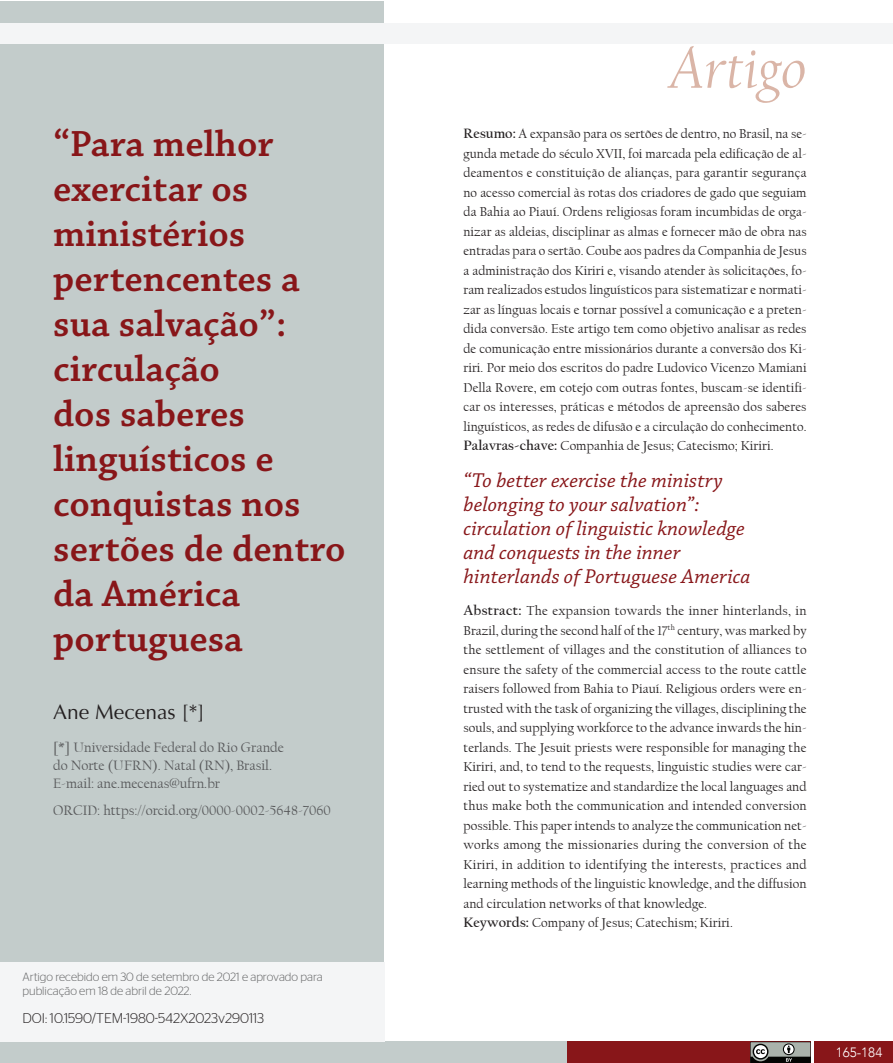
<style>
.page{position:relative;width:893px;height:1063px;background:#fff}
.page>*{position:absolute;margin:0;border:0;box-sizing:border-box;transform-origin:0 0}
.t1{font:italic 59.55px "Californian FB";color:#dab5a7}
.t2{font:38.25px/45px "Chaparral Pro Semibold Capt";color:#881619}
.t3{font:21px/24px "Chaparral Pro It Capt";color:#881619}
.t4{font:21px "Optima";color:#231f20}
.t5{font:14.25px/18px "Californian FB";color:#57585a}
.t6{font:300 14.1px "Stag Sans Round";color:#231f20}
.t7{font:13.5px/19.5px "Californian FB";letter-spacing:.005em;color:#231f20;text-align:justify}
.t8{font:300 13.5px "Avenir";color:#fff}
.t9{font:300 12px/14.4px "Stag Sans Round";color:#626364}
.s1{font-weight:700;font-size:14.25px}
</style>
<div class="page">
<div style="left:1px;top:1px;width:383px;height:961px;background:#c3cccb"></div>
<div style="left:567px;top:1042px;width:243px;height:21px;background:#881619"></div>
<div style="left:0;top:1042px;width:566px;height:21px;background:#c3cccb"></div>
<div style="left:814px;top:1042px;width:79px;height:21px;background:#881619"></div>
<svg style="left:750px;top:1042px;width:61px;height:21px"></svg>
<div style="left:0;top:23px;width:893px;height:20px;background:#f4f5f6"></div>
<div style="left:0;top:962px;width:384px;height:80px;background:#f4f5f6"></div>
<h2 class="t2" style="left:53px;top:122px;width:294px">“Para melhor exercitar os ministérios pertencentes a sua salvação”: circulação<br>dos saberes linguísticos e conquistas nos sertões de dentro da América portuguesa</h2>
<h3 class="t4" style="left:53px;top:700px;width:153px">Ane Mecenas [*]</h3>
<p class="t5" style="left:53px;top:738px;width:232px">[*] Universidade Federal do Rio Grande do Norte (UFRN). Natal (RN), Brasil.<br>E-mail: ane.mecenas@ufrn.br</p>
<p class="t5" style="left:53px;top:802px;width:279px">ORCID: https://orcid.org/0000-0002-5648-7060</p>
<p class="t9" style="left:22px;top:969px;width:302px">Artigo recebido em 30 de setembro de 2021 e aprovado para publicação em 18 de abril de 2022.</p>
<p class="t6" style="left:22px;top:1011px;width:243px">DOI: 10.1590/TEM-1980-542X2023v290113</p>
<h1 class="t1" style="left:668px;top:35px;width:140px">Artigo</h1>
<p class="t7" style="left:463px;top:124px;width:345px"><span class="s1">Resumo:</span> A expansão para os sertões de dentro, no Brasil, na se&shy;gunda metade do século XVII, foi marcada pela edificação de al&shy;deamentos e constituição de alianças, para garantir segurança no acesso comercial às rotas dos criadores de gado que seguiam da Bahia ao Piauí. Ordens religiosas foram incumbidas de orga&shy;nizar as aldeias, disciplinar as almas e fornecer mão de obra nas entradas para o sertão. Coube aos padres da Companhia de Jesus a administração dos Kiriri e, visando atender às solicitações, fo&shy;ram realizados estudos linguísticos para sistematizar e normati&shy;zar as línguas locais e tornar possível a comunicação e a preten&shy;dida conversão. Este artigo tem como objetivo analisar as redes de comunicação entre missionários durante a conversão dos Ki&shy;riri. Por meio dos escritos do padre Ludovico Vicenzo Mamiani Della Rovere, em cotejo com outras fontes, buscam-se identifi&shy;car os interesses, práticas e métodos de apreensão dos saberes linguísticos, as redes de difusão e a circulação do conhecimento.<br><span class="s1">Palavras-chave:</span> Companhia de Jesus; Catecismo; Kiriri.</p>
<h3 class="t3" style="left:463px;top:469px;width:289px">“To better exercise the ministry belonging to your salvation”: circulation of linguistic knowledge and conquests in the inner hinterlands of Portuguese America</h3>
<p class="t7" style="left:463px;top:601px;width:345px;text-align:left"><span class="s1">Abstract:</span> The expansion towards the inner hinterlands, in Brazil, during the second half of the 17<sup>th</sup> century, was marked by the settlement of villages and the constitution of alliances to ensure the safety of the commercial access to the route cattle raisers followed from Bahia to Piauí. Religious orders were en&shy;trusted with the task of organizing the villages, disciplining the souls, and supplying workforce to the advance inwards the hin&shy;terlands. The Jesuit priests were responsible for managing the Kiriri, and, to tend to the requests, linguistic studies were car&shy;ried out to systematize and standardize the local languages and thus make both the communication and intended conversion possible. This paper intends to analyze the communication net&shy;works among the missionaries during the conversion of the Kiriri, in addition to identifying the interests, practices and learning methods of the linguistic knowledge, and the diffusion and circulation networks of that knowledge.<br><span class="s1">Keywords:</span> Company of Jesus; Catechism; Kiriri.</p>
<p class="t8" style="left:836px;top:1044px;width:48px">165-184</p>
</div>
